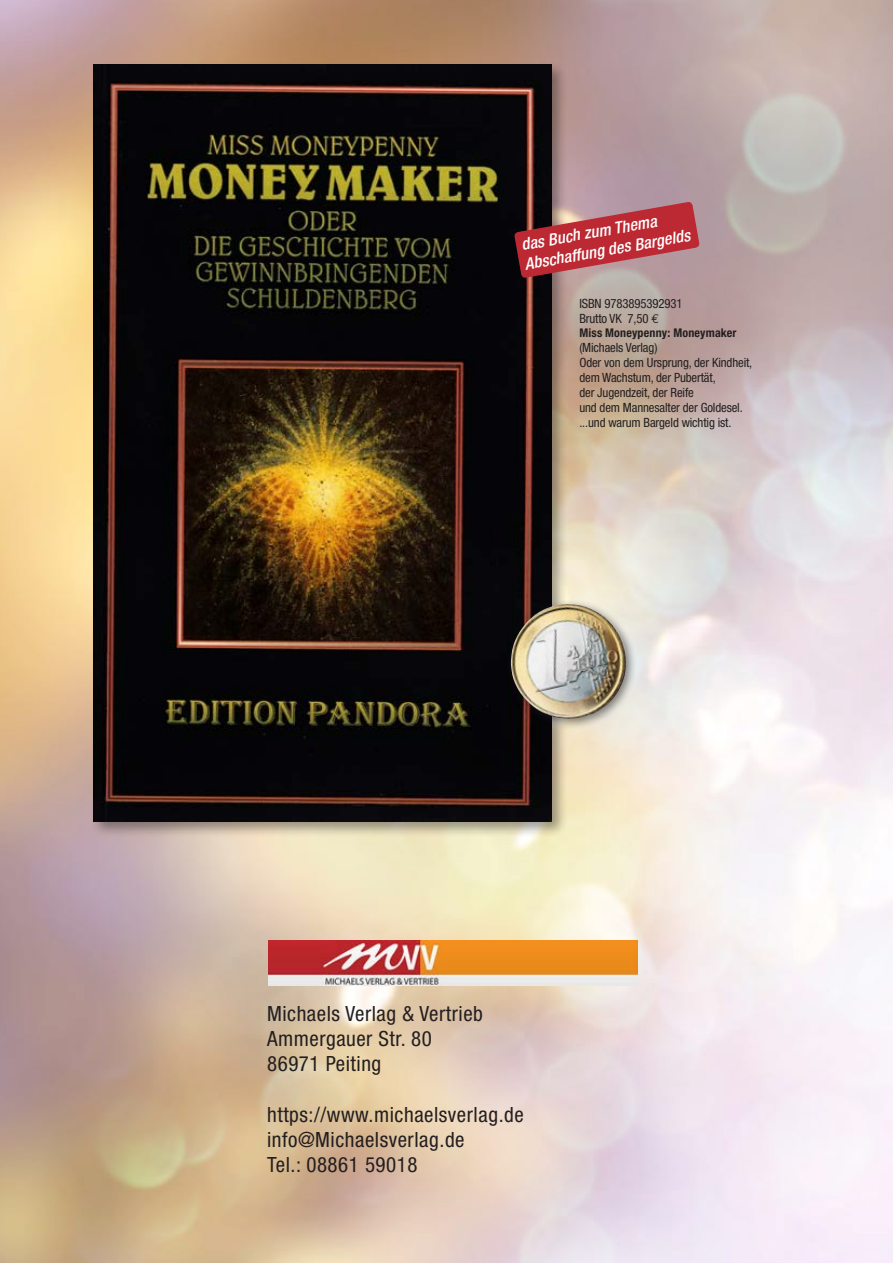
<style>
.page{position:relative;width:893px;height:1263px;background:#fff}
.page>*{position:absolute;margin:0;border:0;box-sizing:border-box;transform-origin:0 0}
.t1{font:condensed 21px/25.2px "Helvetica Neue";letter-spacing:.025em;color:#231f20}
.t2{font:italic 500 condensed 16.5px/19.8px "Helvetica Neue";color:#fff}
.t3{font:condensed 12.75px/15px "Helvetica Neue";letter-spacing:-.01em;color:#231f20}
.t4{font:700 condensed 12px "Helvetica Neue";letter-spacing:.015em;color:#231f20}
.s1{font-family:"Euro Mono";font-stretch:normal}
</style>
<div class="page">
<img style="left:0;top:0;width:893px;height:1263px">
<div style="left:91px;top:62px;width:477px;height:776px;background:#231f20;opacity:.42"></div>
<img style="left:93px;top:65px;width:458px;height:756px">
<svg style="left:514px;top:201px;width:186px;height:77px;background:#ab4c53"></svg>
<div style="left:506px;top:599px;width:131px;height:131px;background:#231f20;opacity:.54"></div>
<img style="left:511px;top:604px;width:115px;height:114px">
<img style="left:268px;top:941px;width:370px;height:44px">
<p class="t2" style="left:520px;top:235px;width:169px;rotate:-10deg">das Buch zum Thema<br>Abschaffung des Bargelds</p>
<p class="t3" style="left:579px;top:296px;width:105px">ISBN 9783895392931<br>Brutto VK 7,50 <span class="s1">E</span></p>
<p class="t4" style="left:579px;top:326px;width:159px">Miss Moneypenny: Moneymaker</p>
<p class="t3" style="left:579px;top:340px;width:174px">(Michaels Verlag)<br>Oder von dem Ursprung, der Kindheit, dem Wachstum, der Pubertät,<br>der Jugendzeit, der Reife<br>und dem Mannesalter der Goldesel. ...und warum Bargeld wichtig ist.</p>
<h1 class="t1" style="left:267px;top:1001px;width:217px">Michaels Verlag &amp; Vertrieb<br>Ammergauer Str. 80<br>86971 Peiting</h1>
<h1 class="t1" style="left:267px;top:1101px;width:258px">https://www.michaelsverlag.de info@Michaelsverlag.de<br>Tel.: 08861 59018</h1>
</div>
